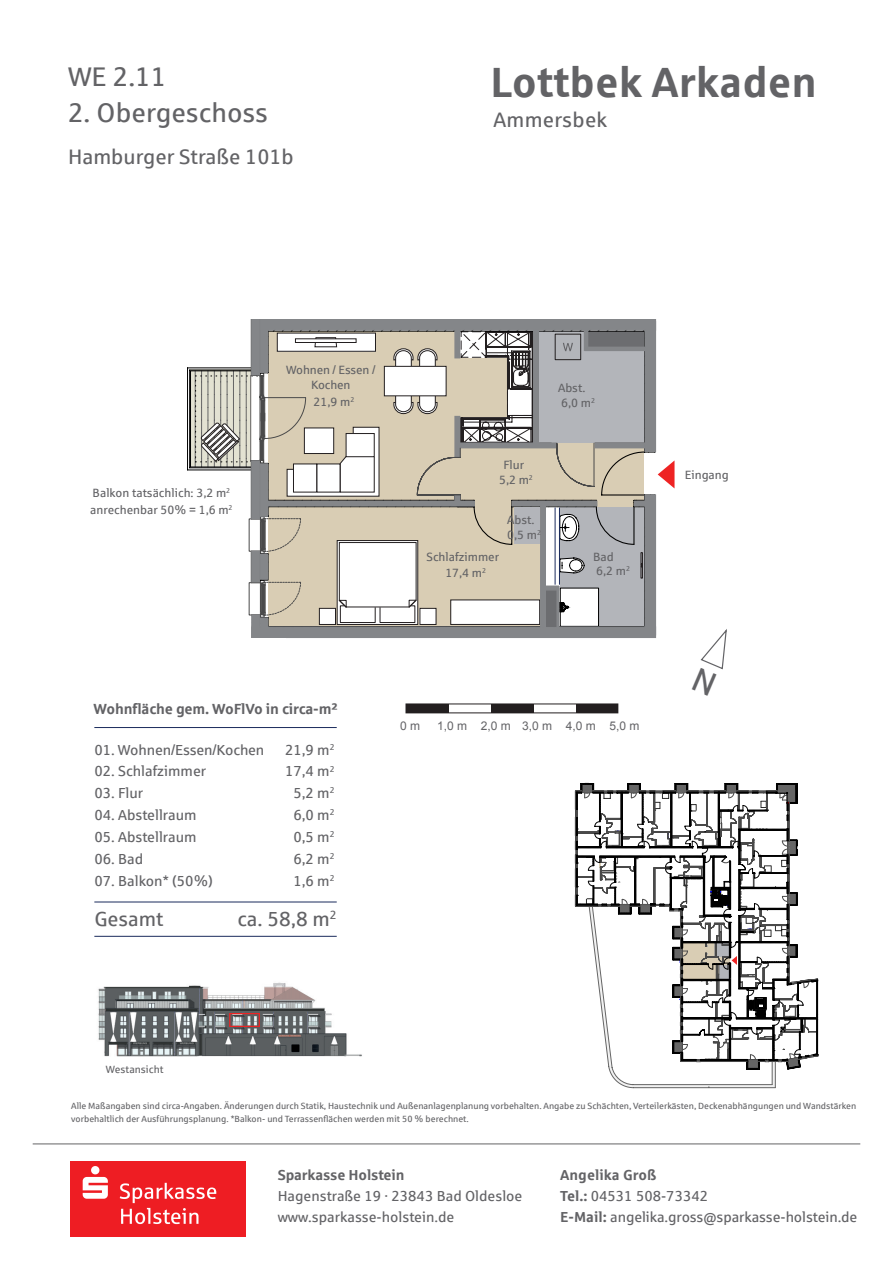
<style>
.page{position:relative;width:893px;height:1263px;background:#fff}
.page>*{position:absolute;margin:0;border:0;box-sizing:border-box;transform-origin:0 0}
.t1{font:700 42.3px "Sparkasse Rg";color:#636366}
.t2{font:27px "Sparkasse Rg";color:#636366}
.t3{font:21px "Sparkasse Rg";color:#636366}
.t4{font:20.4px "Sparkasse Rg";color:#636366}
.t5{font:700 14.7px "Sparkasse Rg";letter-spacing:-.015em;color:#636366}
.t6{font:14.55px/21.9px "Sparkasse Rg";color:#636366}
.t7{font:700 14.55px "Sparkasse Rg";letter-spacing:-.01em;color:#636366}
.t8{font:12px/14.7px "Sparkasse Rg";color:#636366}
.t9{font:12px "Arial";color:#636366}
.t10{font:10.5px "Sparkasse Rg";color:#636366}
.t11{font:9px/12.8px "Sparkasse Rg";color:#636366}
.s1{font-weight:700}
</style>
<div class="page">
<svg style="left:190px;top:369px;width:5px;height:96px"></svg>
<hr style="left:187px;top:368px;width:1px;height:102px;background:#000">
<hr style="left:189px;top:370px;width:1px;height:98px;background:#000">
<hr style="left:188px;top:470px;width:63px;height:1px;background:#000">
<hr style="left:190px;top:467px;width:61px;height:1px;background:#000">
<hr style="left:188px;top:367px;width:63px;height:1px;background:#000">
<div style="left:190px;top:370px;width:70px;height:97px;border:1px solid #000"></div>
<hr style="left:33px;top:1144px;width:827px;height:1px;background:#636366">
<div style="left:70px;top:1161px;width:176px;height:75px;background:#ee1d23"></div>
<svg style="left:83px;top:1166px;width:25px;height:33px"></svg>
<svg style="left:120px;top:1183px;width:96px;height:41px"></svg>
<img style="left:98px;top:982px;width:264px;height:75px">
<div style="left:229px;top:1013px;width:31px;height:14px;border:1px solid #ee2323"></div>
<hr style="left:94px;top:727px;width:243px;height:1px;background:#1a2b5c">
<hr style="left:94px;top:902px;width:243px;height:1px;background:#1a2b5c">
<hr style="left:94px;top:936px;width:243px;height:1px;background:#1a2b5c">
<div style="left:406px;top:704px;width:43px;height:9px;background:#231f20"></div>
<div style="left:491px;top:704px;width:43px;height:9px;background:#231f20"></div>
<div style="left:576px;top:704px;width:42px;height:9px;background:#231f20"></div>
<div style="left:406px;top:704px;width:212px;height:9px;border:1px solid #231f20"></div>
<svg style="left:575px;top:783px;width:243px;height:305px"></svg>
<svg style="left:195px;top:319px;width:479px;height:319px"></svg>
<svg style="left:454px;top:495px;width:6px;height:9px"></svg>
<hr style="left:559px;top:507px;width:1px;height:78px;background:#1a2b5c">
<hr style="left:555px;top:507px;width:1px;height:78px;background:#1a2b5c">
<svg style="left:700px;top:629px;width:27px;height:41px"></svg>
<h2 class="t2" style="left:68px;top:60px;width:100px">WE 2.11</h2>
<h2 class="t2" style="left:68px;top:96px;width:201px">2. Obergeschoss</h2>
<h3 class="t3" style="left:68px;top:144px;width:227px">Hamburger Straße 101b</h3>
<h1 class="t1" style="left:490px;top:56px;width:328px">Lottbek Arkaden</h1>
<h3 class="t3" style="left:494px;top:107px;width:115px">Ammersbek</h3>
<p class="t8" style="left:90px;top:483px;width:144px;line-height:17.4px">Balkon tatsächlich: 3,2 m<sup>2 </sup>anrechenbar 50% = 1,6 m<sup>2</sup></p>
<p class="t8" style="left:286px;top:361px;width:91px;line-height:15.8px;text-align:center">Wohnen / Essen /<br>Kochen</p>
<p class="t8" style="left:314px;top:394px;width:42px">21,9 m<sup>2</sup></p>
<p class="t8" style="left:558px;top:380px;width:39px">Abst.<br>6,0 m<sup>2</sup></p>
<p class="t8" style="left:499px;top:457px;width:35px;text-align:center">Flur<br>5,2 m<sup>2</sup></p>
<p class="t8" style="left:427px;top:548px;width:74px;line-height:15.9px;text-align:center">Schlafzimmer<br>17,4 m<sup>2</sup></p>
<p class="t8" style="left:507px;top:513px;width:35px">Abst.<br>0,5 m<sup>2</sup></p>
<p class="t8" style="left:593px;top:549px;width:39px">Bad<br>6,2 m<sup>2</sup></p>
<p class="t8" style="left:685px;top:467px;width:46px">Eingang</p>
<p class="t5" style="left:94px;top:699px;width:246px">Wohnfläche gem. WoFlVo in circa-m²</p>
<p class="t6" style="left:94px;top:738px;width:172px">01. Wohnen/Essen/Kochen</p>
<p class="t6" style="left:94px;top:760px;width:113px">02. Schlafzimmer</p>
<p class="t6" style="left:94px;top:782px;width:50px">03. Flur</p>
<p class="t6" style="left:94px;top:804px;width:104px">04. Abstellraum</p>
<p class="t6" style="left:94px;top:825px;width:104px">05. Abstellraum</p>
<p class="t6" style="left:94px;top:847px;width:50px">06. Bad</p>
<p class="t6" style="left:94px;top:869px;width:120px">07. Balkon* (50%)</p>
<p class="t6" style="left:285px;top:738px;width:51px;text-align:center">21,9 m<sup>2<br></sup>17,4 m<sup>2<br></sup>5,2 m<sup>2<br></sup>6,0 m<sup>2<br></sup>0,5 m<sup>2<br></sup>6,2 m<sup>2<br></sup>1,6 m<sup>2</sup></p>
<h3 class="t4" style="left:94px;top:906px;width:71px">Gesamt</h3>
<h3 class="t4" style="left:238px;top:906px;width:101px">ca. 58,8 m<sup>2</sup></h3>
<p class="t9" style="left:400px;top:718px;width:22px">0 m</p>
<p class="t9" style="left:437px;top:718px;width:204px">1,0 m 2,0 m 3,0 m 4,0 m 5,0 m</p>
<p class="t10" style="left:106px;top:1062px;width:59px">Westansicht</p>
<p class="t11" style="left:71px;top:1099px;width:786px">Alle Maßangaben sind circa-Angaben. Änderungen durch Statik, Haustechnik und Außenanlagenplanung vorbehalten. Angabe zu Schächten, Verteilerkästen, Deckenabhängungen und Wandstärken vorbehaltlich der Ausführungsplanung. *Balkon- und Terrassenflächen werden mit 50 % berechnet.</p>
<p class="t7" style="left:278px;top:1165px;width:128px">Sparkasse Holstein</p>
<p class="t6" style="left:278px;top:1185px;width:246px;line-height:21.1px">Hagenstraße 19 · 23843 Bad Oldesloe www.sparkasse-holstein.de</p>
<p class="t6" style="left:560px;top:1164px;width:299px;line-height:21.1px"><span class="s1">Angelika Groß<br>Tel.:</span> 04531 508-73342<br><span class="s1">E-Mail:</span> angelika.gross@sparkasse-holstein.de</p>
</div>
